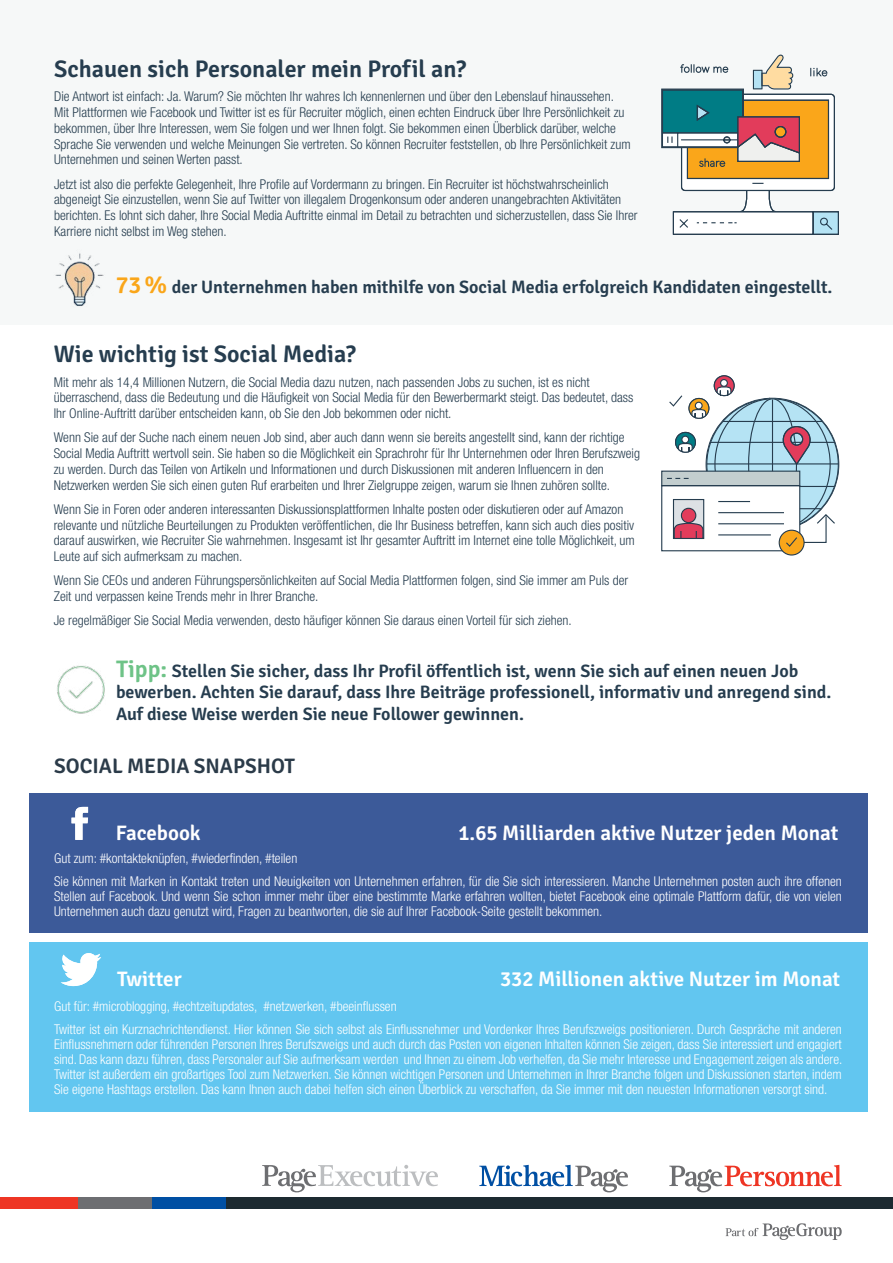
<style>
.page{position:relative;width:893px;height:1263px;background:#fff}
.page>*{position:absolute;margin:0;border:0;box-sizing:border-box;transform-origin:0 0}
.t1{font:600 24px "Signika";color:#263d4f}
.t2{font:600 21px "Signika";color:#fff}
.t3{font:600 21px "Signika";color:#2b3b49}
.t4{font:600 18px/21.6px "Signika";color:#263d4f}
.t5{font:300 condensed 13.5px/15.8px "Helvetica Neue LT Com";color:#263d4f}
.t6{font:300 condensed 13.5px/15px "Helvetica Neue LT Com";color:#fff;text-align:justify}
.s1{font-size:24px;color:#faa61a}
.s2{font-size:24px;color:#6ec387}
</style>
<div class="page">
<div style="left:0;top:0;width:893px;height:325px;background:#f6f8f8"></div>
<svg style="left:661px;top:55px;width:178px;height:180px"></svg>
<div style="left:661px;top:485px;width:139px;height:66px;background:#fff;border:1px solid #263d4f"></div>
<div style="left:661px;top:471px;width:139px;height:15px;background:#c3cecf;border:1px solid #263d4f"></div>
<svg style="left:779px;top:530px;width:25px;height:25px"></svg>
<div style="left:779px;top:530px;width:26px;height:25px;border:1px solid #263d4f;border-radius:50%"></div>
<svg style="left:667px;top:375px;width:173px;height:173px"></svg>
<div style="left:29px;top:942px;width:838px;height:169px;background:#62c6f0"></div>
<svg style="left:61px;top:953px;width:40px;height:33px"></svg>
<div style="left:29px;top:793px;width:838px;height:140px;background:#3c5a99"></div>
<svg style="left:72px;top:807px;width:16px;height:33px"></svg>
<img style="left:57px;top:665px;width:48px;height:49px">
<img style="left:55px;top:253px;width:49px;height:53px">
<svg style="left:479px;top:1165px;width:149px;height:27px"></svg>
<svg style="left:669px;top:1165px;width:173px;height:27px"></svg>
<svg style="left:262px;top:1165px;width:176px;height:27px"></svg>
<div style="left:225px;top:1197px;width:668px;height:12px;background:#1c2a31"></div>
<div style="left:0;top:1197px;width:78px;height:12px;background:#ee3524"></div>
<div style="left:78px;top:1197px;width:74px;height:12px;background:#6d6e71"></div>
<div style="left:152px;top:1197px;width:73px;height:12px;background:#004fa3"></div>
<svg style="left:725px;top:1223px;width:117px;height:17px"></svg>
<p class="t1" style="left:54px;top:55px;width:414px">Schauen sich Personaler mein Profil an?</p>
<p class="t5" style="left:54px;top:89px;width:578px">Die Antwort ist einfach: Ja. Warum? Sie möchten Ihr wahres Ich kennenlernen und über den Lebenslauf hinaussehen.<br>Mit Plattformen wie Facebook und Twitter ist es für Recruiter möglich, einen echten Eindruck über Ihre Persönlichkeit zu bekommen, über Ihre Interessen, wem Sie folgen und wer Ihnen folgt. Sie bekommen einen Überblick darüber, welche Sprache Sie verwenden und welche Meinungen Sie vertreten. So können Recruiter feststellen, ob Ihre Persönlichkeit zum Unternehmen und seinen Werten passt.</p>
<p class="t5" style="left:54px;top:176px;width:585px">Jetzt ist also die perfekte Gelegenheit, Ihre Profile auf Vordermann zu bringen. Ein Recruiter ist höchstwahrscheinlich abgeneigt Sie einzustellen, wenn Sie auf Twitter von illegalem Drogenkonsum oder anderen unangebrachten Aktivitäten berichten. Es lohnt sich daher, Ihre Social Media Auftritte einmal im Detail zu betrachten und sicherzustellen, dass Sie Ihrer Karriere nicht selbst im Weg stehen.</p>
<p class="t4" style="left:116px;top:277px;width:718px"><span class="s1">73%</span> der Unternehmen haben mithilfe von Social Media erfolgreich Kandidaten eingestellt.</p>
<p class="t1" style="left:54px;top:340px;width:304px">Wie wichtig ist Social Media?</p>
<p class="t5" style="left:54px;top:374px;width:581px">Mit mehr als 14,4 Millionen Nutzern, die Social Media dazu nutzen, nach passenden Jobs zu suchen, ist es nicht überraschend, dass die Bedeutung und die Häufigkeit von Social Media für den Bewerbermarkt steigt. Das bedeutet, dass<br>Ihr Online-Auftritt darüber entscheiden kann, ob Sie den Job bekommen oder nicht.</p>
<p class="t5" style="left:54px;top:430px;width:588px">Wenn Sie auf der Suche nach einem neuen Job sind, aber auch dann wenn sie bereits angestellt sind, kann der richtige Social Media Auftritt wertvoll sein. Sie haben so die Möglichkeit ein Sprachrohr für Ihr Unternehmen oder Ihren Berufszweig zu werden. Durch das Teilen von Artikeln und Informationen und durch Diskussionen mit anderen Influencern in den Netzwerken werden Sie sich einen guten Ruf erarbeiten und Ihrer Zielgruppe zeigen, warum sie Ihnen zuhören sollte.</p>
<p class="t5" style="left:54px;top:501px;width:583px">Wenn Sie in Foren oder anderen interessanten Diskussionsplattformen Inhalte posten oder diskutieren oder auf Amazon relevante und nützliche Beurteilungen zu Produkten veröffentlichen, die Ihr Business betreffen, kann sich auch dies positiv darauf auswirken, wie Recruiter Sie wahrnehmen. Insgesamt ist Ihr gesamter Auftritt im Internet eine tolle Möglichkeit, um Leute auf sich aufmerksam zu machen.</p>
<p class="t5" style="left:54px;top:573px;width:576px">Wenn Sie CEOs und anderen Führungspersönlichkeiten auf Social Media Plattformen folgen, sind Sie immer am Puls der<br>Zeit und verpassen keine Trends mehr in Ihrer Branche.</p>
<p class="t5" style="left:54px;top:613px;width:519px">Je regelmäßiger Sie Social Media verwenden, desto häufiger können Sie daraus einen Vorteil für sich ziehen.</p>
<p class="t4" style="left:116px;top:660px;width:717px"><span class="s2">Tipp:</span> Stellen Sie sicher, dass Ihr Profil öffentlich ist, wenn Sie sich auf einen neuen Job bewerben. Achten Sie darauf, dass Ihre Beiträge professionell, informativ und anregend sind.<br>Auf diese Weise werden Sie neue Follower gewinnen.</p>
<p class="t3" style="left:54px;top:754px;width:242px">SOCIAL MEDIA SNAPSHOT</p>
<p class="t2" style="left:116px;top:820px;width:86px">Facebook</p>
<p class="t2" style="left:458px;top:820px;width:381px">1.65 Milliarden aktive Nutzer jeden Monat</p>
<p class="t6" style="left:54px;top:850px;width:245px">Gut zum: #kontakteknüpfen, #wiederfinden, #teilen</p>
<p class="t6" style="left:54px;top:874px;width:789px">Sie können mit Marken in Kontakt treten und Neuigkeiten von Unternehmen erfahren, für die Sie sich interessieren. Manche Unternehmen posten auch ihre offenen Stellen auf Facebook. Und wenn Sie schon immer mehr über eine bestimmte Marke erfahren wollten, bietet Facebook eine optimale Plattform dafür, die von vielen Unternehmen auch dazu genutzt wird, Fragen zu beantworten, die sie auf Ihrer Facebook-Seite gestellt bekommen.</p>
<p class="t2" style="left:117px;top:967px;width:66px">Twitter</p>
<p class="t2" style="left:500px;top:967px;width:341px">332 Millionen aktive Nutzer im Monat</p>
<p class="t6" style="left:54px;top:998px;width:344px">Gut für: #microblogging, #echtzeitupdates, #netzwerken, #beeinflussen</p>
<p class="t6" style="left:54px;top:1022px;width:790px">Twitter ist ein Kurznachrichtendienst. Hier können Sie sich selbst als Einflussnehmer und Vordenker Ihres Berufszweigs positionieren. Durch Gespräche mit anderen Einflussnehmern oder führenden Personen Ihres Berufszweigs und auch durch das Posten von eigenen Inhalten können Sie zeigen, dass Sie interessiert und engagiert sind. Das kann dazu führen, dass Personaler auf Sie aufmerksam werden und Ihnen zu einem Job verhelfen, da Sie mehr Interesse und Engagement zeigen als andere.<br>Twitter ist außerdem ein großartiges Tool zum Netzwerken. Sie können wichtigen Personen und Unternehmen in Ihrer Branche folgen und Diskussionen starten, indem Sie eigene Hashtags erstellen. Das kann Ihnen auch dabei helfen sich einen Überblick zu verschaffen, da Sie immer mit den neuesten Informationen versorgt sind.</p>
</div>
